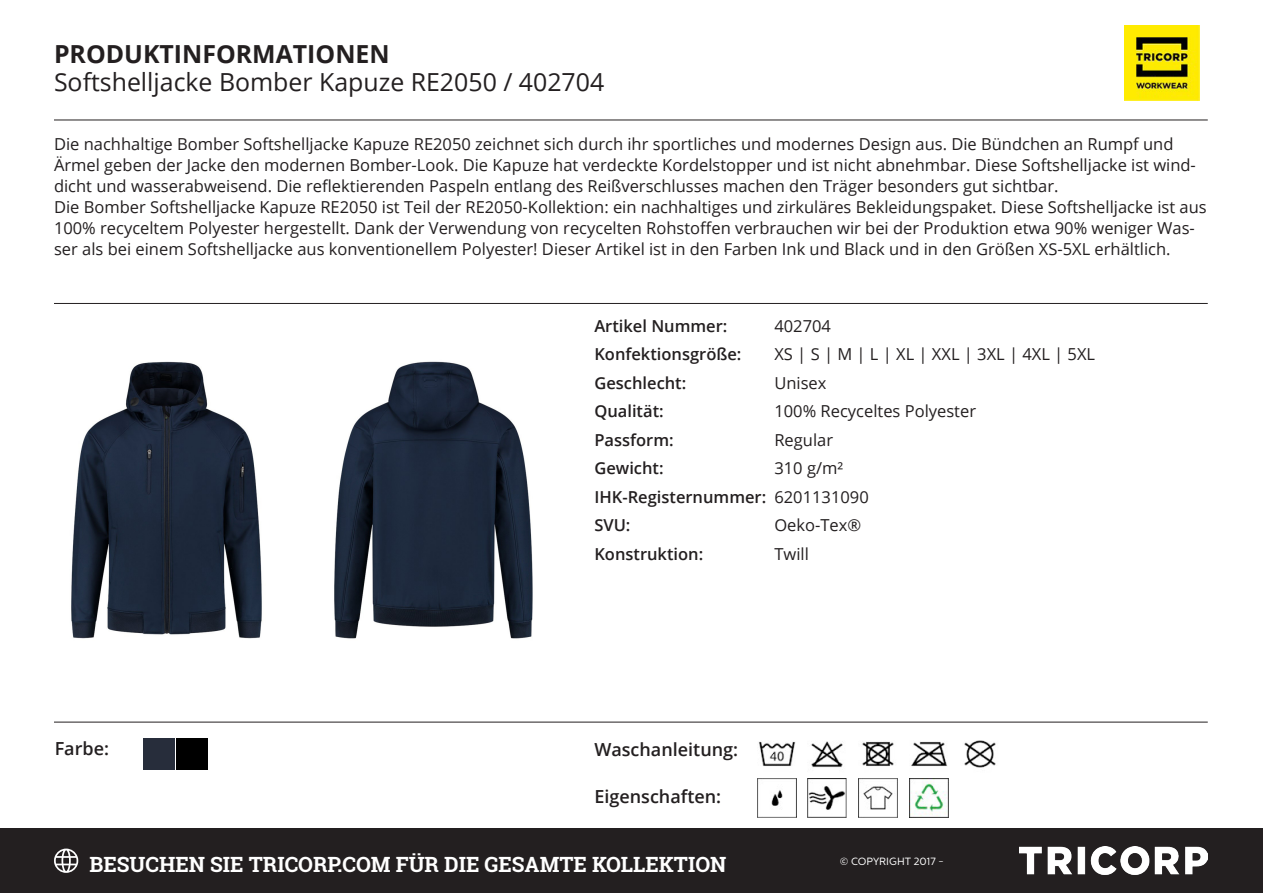
<style>
.page{position:relative;width:1263px;height:893px;background:#fff}
.page>*{position:absolute;margin:0;border:0;box-sizing:border-box;transform-origin:0 0}
.t1{font:24.9px "Open Sans";color:#231f20}
.t2{font:700 24.9px "Open Sans";color:#231f20}
.t3{font:700 21px "Roboto Slab";color:#fff}
.t4{font:600 18px "Open Sans";color:#231f20}
.Kenmerken{font:16.5px/21px "Open Sans";color:#231f20}
.Kenmerk{font:600 16.5px "Open Sans";color:#231f20}
.Kenmerk-2{font:16.5px "Open Sans";color:#231f20}
.t5{font:10.5px "Centrale Sans";color:#fff}
.s1{font-weight:400}
</style>
<div class="page">
<img style="left:1124px;top:26px;width:75px;height:74px">
<img style="left:71px;top:361px;width:191px;height:278px">
<img style="left:334px;top:361px;width:199px;height:278px">
<img style="left:862px;top:741px;width:32px;height:25px">
<img style="left:758px;top:741px;width:38px;height:25px">
<img style="left:811px;top:741px;width:32px;height:27px">
<img style="left:964px;top:740px;width:32px;height:28px">
<img style="left:911px;top:741px;width:37px;height:25px">
<img style="left:859px;top:778px;width:39px;height:39px">
<img style="left:757px;top:778px;width:39px;height:39px">
<img style="left:808px;top:778px;width:39px;height:39px">
<img style="left:909px;top:778px;width:39px;height:39px">
<img style="left:143px;top:738px;width:31px;height:31px">
<img style="left:176px;top:738px;width:31px;height:31px">
<hr style="left:54px;top:120px;width:1154px;height:1px;background:#231f20">
<hr style="left:54px;top:303px;width:1154px;height:1px;background:#231f20">
<hr style="left:54px;top:722px;width:1154px;height:1px;background:#231f20">
<div style="left:0;top:828px;width:1263px;height:65px;background:#231f20"></div>
<svg style="left:54px;top:849px;width:24px;height:24px"></svg>
<img style="left:1020px;top:847px;width:188px;height:28px">
<p class="t2" style="left:54px;top:36px;width:337px">PRODUKTINFORMATIONEN</p>
<p class="t1" style="left:54px;top:65px;width:552px">Softshelljacke Bomber Kapuze RE2050 / 402704</p>
<p class="Kenmerken" style="left:54px;top:133px;width:1154px">Die nachhaltige Bomber Softshelljacke Kapuze RE2050 zeichnet sich durch ihr sportliches und modernes Design aus. Die Bündchen an Rumpf und Ärmel geben der Jacke den modernen Bomber-Look. Die Kapuze hat verdeckte Kordelstopper und ist nicht abnehmbar. Diese Softshelljacke ist wind&shy;dicht und wasserabweisend. Die reflektierenden Paspeln entlang des Reißverschlusses machen den Träger besonders gut sichtbar.<br>Die Bomber Softshelljacke Kapuze RE2050 ist Teil der RE2050-Kollektion: ein nachhaltiges und zirkuläres Bekleidungspaket. Diese Softshelljacke ist aus 100% recyceltem Polyester hergestellt. Dank der Verwendung von recycelten Rohstoffen verbrauchen wir bei der Produktion etwa 90% weniger Was&shy;ser als bei einem Softshelljacke aus konventionellem Polyester! Dieser Artikel ist in den Farben Ink und Black und in den Größen XS-5XL erhältlich.</p>
<p class="t4" style="left:55px;top:736px;width:56px">Farbe:</p>
<p class="Kenmerk" style="left:594px;top:314px;width:135px">Artikel Nummer:</p>
<p class="Kenmerk-2" style="left:774px;top:314px;width:58px">402704</p>
<p class="Kenmerk" style="left:594px;top:343px;width:149px">Konfektionsgröße:</p>
<p class="Kenmerk-2" style="left:774px;top:343px;width:322px">XS | S | M | L | XL | XXL | 3XL | 4XL | 5XL</p>
<p class="Kenmerk" style="left:594px;top:371px;width:93px">Geschlecht:</p>
<p class="Kenmerk-2" style="left:774px;top:371px;width:54px">Unisex</p>
<p class="Kenmerk" style="left:594px;top:400px;width:71px">Qualität:</p>
<p class="Kenmerk-2" style="left:774px;top:400px;width:203px">100% Recyceltes Polyester</p>
<p class="Kenmerk" style="left:594px;top:428px;width:81px">Passform:</p>
<p class="Kenmerk-2" style="left:774px;top:428px;width:60px">Regular</p>
<p class="Kenmerk" style="left:594px;top:457px;width:71px">Gewicht:</p>
<p class="Kenmerk-2" style="left:774px;top:457px;width:70px">310 g/m²</p>
<p class="Kenmerk" style="left:594px;top:485px;width:276px">IHK-Registernummer: <span class="s1">6201131090</span></p>
<p class="Kenmerk" style="left:594px;top:514px;width:38px">SVU:</p>
<p class="Kenmerk-2" style="left:774px;top:514px;width:88px">Oeko-Tex®</p>
<p class="Kenmerk" style="left:594px;top:542px;width:110px">Konstruktion:</p>
<p class="Kenmerk-2" style="left:774px;top:542px;width:36px">Twill</p>
<p class="t4" style="left:594px;top:737px;width:145px">Waschanleitung:</p>
<p class="t4" style="left:594px;top:784px;width:128px">Eigenschaften:</p>
<p class="t3" style="left:90px;top:850px;width:638px">BESUCHEN SIE TRICORP.COM FÜR DIE GESAMTE KOLLEKTION</p>
<p class="t5" style="left:840px;top:855px;width:106px">© COPYRIGHT 2017 -</p>
</div>
